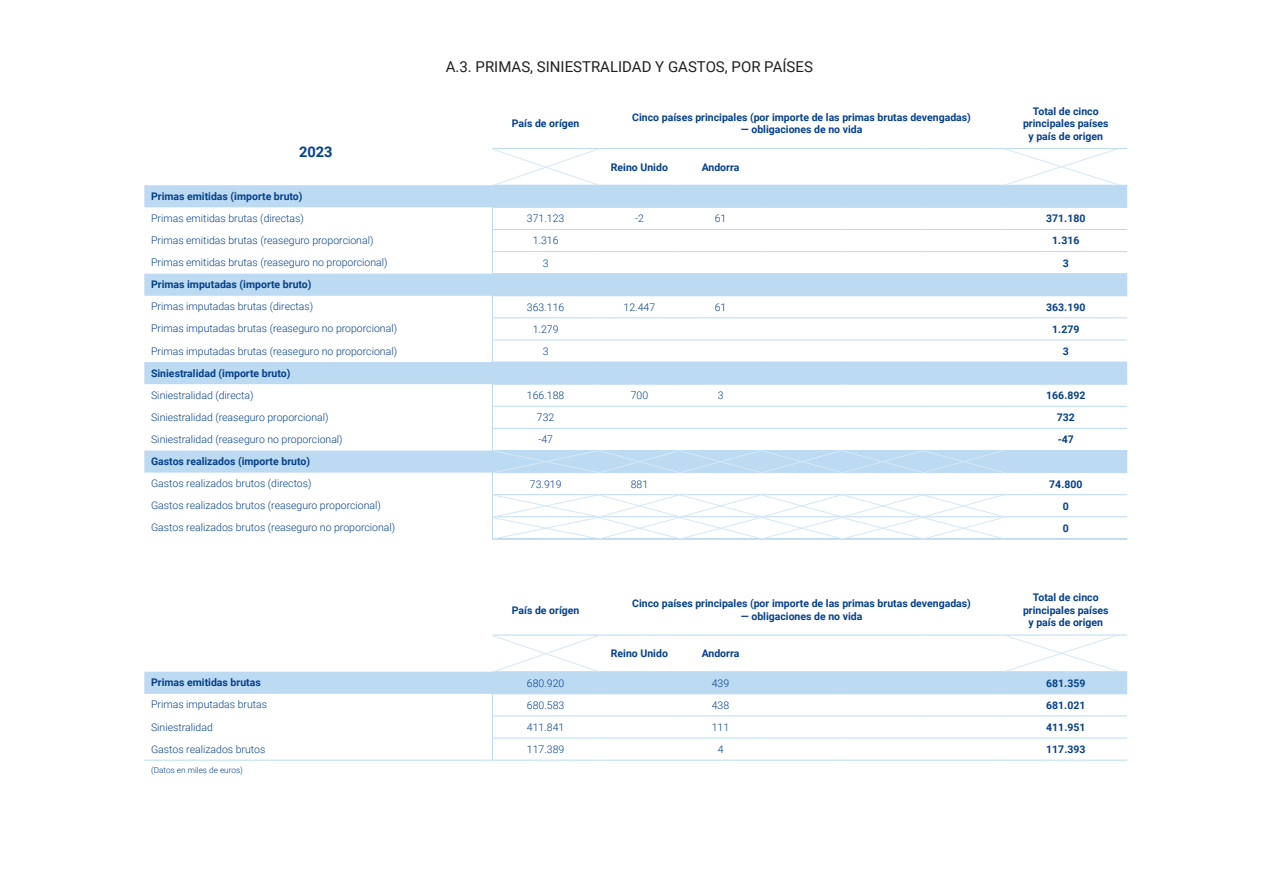
<style>
.page{position:relative;width:1263px;height:893px;background:#fff}
.page>*{position:absolute;margin:0;border:0;box-sizing:border-box;transform-origin:0 0}
.t1{font:15px "Roboto";color:#231f20}
.t2{font:700 14.7px "Roboto";color:#05408a}
.t3{font:300 10.5px "Roboto";color:#05408a}
.t4{font:700 10.5px/12.6px "Roboto";color:#05408a;text-align:center}
.t5{font:300 8.25px "Roboto";color:#05408a}
</style>
<div class="page">
<svg style="left:144px;top:185px;width:983px;height:288px"></svg>
<hr style="left:1004px;top:148px;width:123px;height:1px;background:#bcdaf2">
<hr style="left:1004px;top:185px;width:123px;height:1px;background:#bcdaf2">
<hr style="left:1004px;top:207px;width:123px;height:1px;background:#bcdaf2">
<hr style="left:1004px;top:229px;width:123px;height:1px;background:#bcdaf2">
<hr style="left:1004px;top:251px;width:123px;height:1px;background:#bcdaf2">
<hr style="left:1004px;top:273px;width:123px;height:1px;background:#bcdaf2">
<hr style="left:1004px;top:295px;width:123px;height:1px;background:#bcdaf2">
<hr style="left:1004px;top:318px;width:123px;height:1px;background:#bcdaf2">
<hr style="left:1004px;top:340px;width:123px;height:1px;background:#bcdaf2">
<hr style="left:1004px;top:362px;width:123px;height:1px;background:#bcdaf2">
<hr style="left:1004px;top:384px;width:123px;height:1px;background:#bcdaf2">
<hr style="left:1004px;top:406px;width:123px;height:1px;background:#bcdaf2">
<hr style="left:1004px;top:428px;width:123px;height:1px;background:#bcdaf2">
<hr style="left:1004px;top:450px;width:123px;height:1px;background:#bcdaf2">
<hr style="left:1004px;top:472px;width:123px;height:1px;background:#bcdaf2">
<hr style="left:1004px;top:494px;width:123px;height:1px;background:#bcdaf2">
<hr style="left:1004px;top:517px;width:123px;height:1px;background:#bcdaf2">
<hr style="left:1004px;top:538px;width:123px;height:1px;background:#bcdaf2">
<hr style="left:1004px;top:539px;width:123px;height:1px;background:#bcdaf2">
<hr style="left:492px;top:760px;width:107px;height:1px;background:#bcdaf2">
<hr style="left:599px;top:760px;width:81px;height:1px;background:#bcdaf2">
<hr style="left:680px;top:760px;width:81px;height:1px;background:#bcdaf2">
<hr style="left:761px;top:760px;width:81px;height:1px;background:#bcdaf2">
<hr style="left:842px;top:760px;width:81px;height:1px;background:#bcdaf2">
<hr style="left:923px;top:760px;width:81px;height:1px;background:#bcdaf2">
<hr style="left:1004px;top:760px;width:123px;height:1px;background:#bcdaf2">
<hr style="left:144px;top:760px;width:348px;height:1px;background:#bcdaf2">
<svg style="left:144px;top:634px;width:983px;height:126px"></svg>
<svg style="left:492px;top:148px;width:627px;height:392px"></svg>
<h2 class="t2" style="left:299px;top:141px;width:35px">2023</h2>
<h1 class="t1" style="left:446px;top:56px;width:369px">A.3. PRIMAS, SINIESTRALIDAD Y GASTOS, POR PAÍSES</h1>
<p class="t4" style="left:512px;top:117px;width:69px">País de orígen</p>
<p class="t4" style="left:632px;top:110px;width:340px">Cinco países principales (por importe de las primas brutas devengadas)</p>
<p class="t4" style="left:741px;top:123px;width:123px">— obligaciones de no vida</p>
<p class="t4" style="left:611px;top:160px;width:59px">Reino Unido</p>
<p class="t4" style="left:702px;top:160px;width:39px">Andorra</p>
<p class="t4" style="left:1023px;top:104px;width:87px">Total de cinco principales países y país de origen</p>
<p class="t4" style="left:151px;top:189px;width:153px">Primas emitidas (importe bruto)</p>
<p class="t3" style="left:151px;top:211px;width:154px">Primas emitidas brutas (directas)</p>
<p class="t3" style="left:527px;top:211px;width:39px">371.123</p>
<p class="t3" style="left:635px;top:211px;width:10px">-2</p>
<p class="t3" style="left:715px;top:211px;width:13px">61</p>
<p class="t4" style="left:1046px;top:212px;width:41px">371.180</p>
<p class="t3" style="left:151px;top:233px;width:224px">Primas emitidas brutas (reaseguro proporcional)</p>
<p class="t3" style="left:533px;top:233px;width:27px">1.316</p>
<p class="t4" style="left:1052px;top:234px;width:29px">1.316</p>
<p class="t3" style="left:151px;top:255px;width:238px">Primas emitidas brutas (reaseguro no proporcional)</p>
<p class="t3" style="left:543px;top:255px;width:7px">3</p>
<p class="t4" style="left:1063px;top:256px;width:8px">3</p>
<p class="t4" style="left:151px;top:278px;width:162px">Primas imputadas (importe bruto)</p>
<p class="t3" style="left:151px;top:299px;width:164px">Primas imputadas brutas (directas)</p>
<p class="t3" style="left:527px;top:300px;width:39px">363.116</p>
<p class="t3" style="left:624px;top:300px;width:33px">12.447</p>
<p class="t3" style="left:715px;top:300px;width:13px">61</p>
<p class="t4" style="left:1046px;top:300px;width:41px">363.190</p>
<p class="t3" style="left:151px;top:321px;width:248px">Primas imputadas brutas (reaseguro no proporcional)</p>
<p class="t3" style="left:533px;top:322px;width:27px">1.279</p>
<p class="t4" style="left:1052px;top:322px;width:29px">1.279</p>
<p class="t3" style="left:151px;top:343px;width:248px">Primas imputadas brutas (reaseguro no proporcional)</p>
<p class="t3" style="left:543px;top:344px;width:7px">3</p>
<p class="t4" style="left:1063px;top:345px;width:8px">3</p>
<p class="t4" style="left:151px;top:366px;width:141px">Siniestralidad (importe bruto)</p>
<p class="t3" style="left:151px;top:388px;width:104px">Siniestralidad (directa)</p>
<p class="t3" style="left:527px;top:388px;width:39px">166.188</p>
<p class="t3" style="left:631px;top:388px;width:19px">700</p>
<p class="t3" style="left:718px;top:388px;width:7px">3</p>
<p class="t4" style="left:1046px;top:389px;width:41px">166.892</p>
<p class="t3" style="left:151px;top:410px;width:179px">Siniestralidad (reaseguro proporcional)</p>
<p class="t3" style="left:537px;top:410px;width:19px">732</p>
<p class="t4" style="left:1057px;top:411px;width:20px">732</p>
<p class="t3" style="left:151px;top:432px;width:193px">Siniestralidad (reaseguro no proporcional)</p>
<p class="t3" style="left:538px;top:432px;width:16px">-47</p>
<p class="t4" style="left:1058px;top:433px;width:18px">-47</p>
<p class="t4" style="left:151px;top:455px;width:160px">Gastos realizados (importe bruto)</p>
<p class="t3" style="left:151px;top:476px;width:162px">Gastos realizados brutos (directos)</p>
<p class="t3" style="left:530px;top:476px;width:33px">73.919</p>
<p class="t3" style="left:631px;top:476px;width:19px">881</p>
<p class="t4" style="left:1049px;top:477px;width:35px">74.800</p>
<p class="t3" style="left:151px;top:498px;width:231px">Gastos realizados brutos (reaseguro proporcional)</p>
<p class="t4" style="left:1063px;top:499px;width:8px">0</p>
<p class="t3" style="left:151px;top:520px;width:246px">Gastos realizados brutos (reaseguro no proporcional)</p>
<p class="t4" style="left:1063px;top:521px;width:8px">0</p>
<p class="t4" style="left:512px;top:603px;width:69px">País de orígen</p>
<p class="t4" style="left:632px;top:597px;width:340px">Cinco países principales (por importe de las primas brutas devengadas)</p>
<p class="t4" style="left:741px;top:609px;width:123px">— obligaciones de no vida</p>
<p class="t4" style="left:611px;top:647px;width:59px">Reino Unido</p>
<p class="t4" style="left:702px;top:647px;width:39px">Andorra</p>
<p class="t4" style="left:1023px;top:591px;width:87px">Total de cinco principales países y país de origen</p>
<p class="t4" style="left:151px;top:676px;width:111px">Primas emitidas brutas</p>
<p class="t3" style="left:527px;top:676px;width:39px">680.920</p>
<p class="t3" style="left:712px;top:676px;width:19px">439</p>
<p class="t4" style="left:1046px;top:676px;width:41px">681.359</p>
<p class="t3" style="left:151px;top:697px;width:118px">Primas imputadas brutas</p>
<p class="t3" style="left:527px;top:698px;width:39px">680.583</p>
<p class="t3" style="left:712px;top:698px;width:19px">438</p>
<p class="t4" style="left:1046px;top:698px;width:41px">681.021</p>
<p class="t3" style="left:151px;top:719px;width:63px">Siniestralidad</p>
<p class="t3" style="left:527px;top:720px;width:39px">411.841</p>
<p class="t3" style="left:712px;top:720px;width:19px">111</p>
<p class="t4" style="left:1046px;top:720px;width:41px">411.951</p>
<p class="t3" style="left:151px;top:742px;width:116px">Gastos realizados brutos</p>
<p class="t3" style="left:527px;top:742px;width:39px">117.389</p>
<p class="t3" style="left:718px;top:742px;width:7px">4</p>
<p class="t4" style="left:1046px;top:743px;width:41px">117.393</p>
<p class="t5" style="left:151px;top:764px;width:93px">(Datos en miles de euros)</p>
</div>
